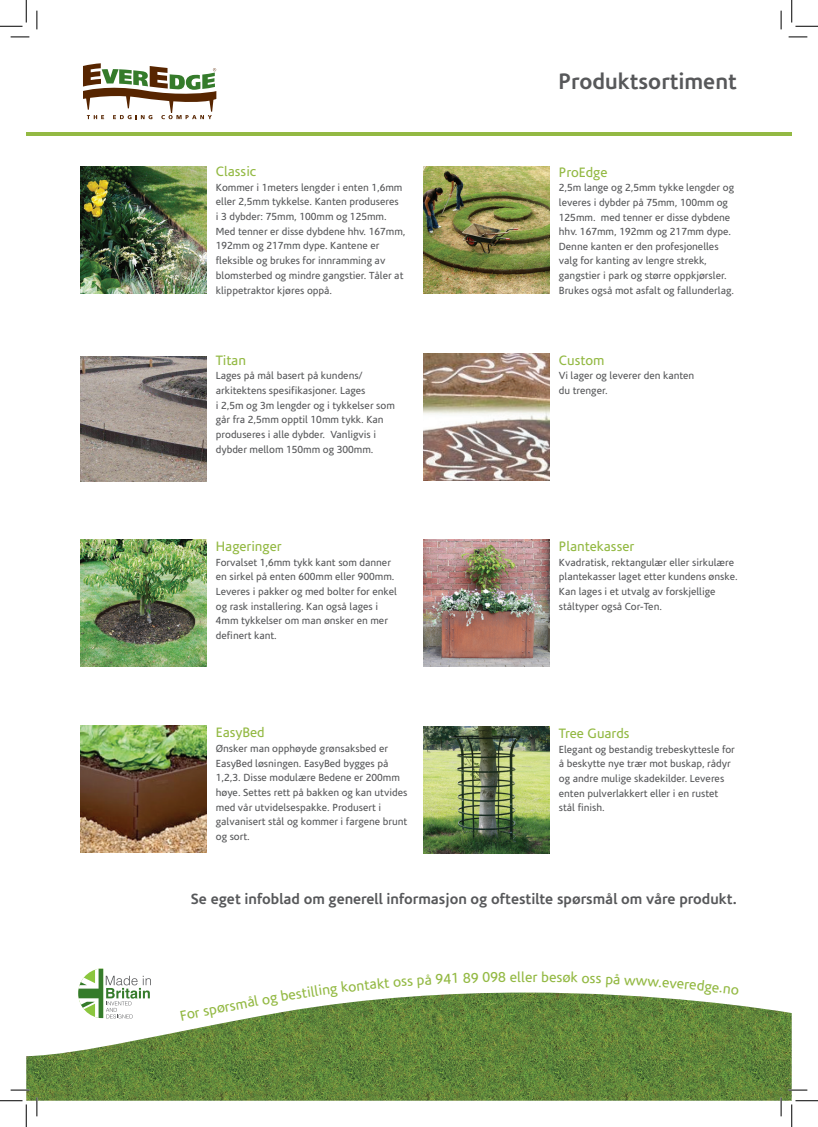
<style>
.page{position:relative;width:818px;height:1127px;background:#fff}
.page>*{position:absolute;margin:0;border:0;box-sizing:border-box;transform-origin:0 0}
.t1{font:700 22.5px "Corisande";color:#57585a}
.t2{font:700 15px "Corisande";color:#57585a}
.t3{font:14.38px "Corisande";color:#93b943}
.t4{font:13.75px "Corisande";color:#93b943}
.t5{font:10.38px/14.6px "Corisande";color:#57585a}
.s1{font-size:16.25px}
</style>
<div class="page">
<svg style="left:83px;top:63px;width:133px;height:56px"></svg>
<img style="left:80px;top:166px;width:127px;height:127px">
<img style="left:80px;top:356px;width:127px;height:126px">
<img style="left:423px;top:166px;width:127px;height:127px">
<img style="left:423px;top:353px;width:127px;height:127px">
<img style="left:423px;top:726px;width:127px;height:127px">
<hr style="left:26px;top:133px;width:766px;height:3px;background:#93b943">
<svg style="left:78px;top:968px;width:73px;height:24px"></svg>
<img style="left:26px;top:992px;width:766px;height:108px">
<img style="left:80px;top:725px;width:127px;height:127px">
<img style="left:423px;top:539px;width:127px;height:127px">
<img style="left:80px;top:539px;width:127px;height:127px">
<svg style="left:11px;top:36px;width:18px;height:2px"></svg>
<svg style="left:788px;top:36px;width:19px;height:2px"></svg>
<svg style="left:11px;top:1088px;width:18px;height:2px"></svg>
<svg style="left:788px;top:1088px;width:19px;height:2px"></svg>
<svg style="left:36px;top:11px;width:2px;height:18px"></svg>
<svg style="left:36px;top:1097px;width:2px;height:18px"></svg>
<svg style="left:780px;top:11px;width:2px;height:18px"></svg>
<svg style="left:780px;top:1097px;width:2px;height:18px"></svg>
<svg style="left:0;top:0;width:27px;height:27px"></svg>
<svg style="left:0;top:1100px;width:27px;height:26px"></svg>
<svg style="left:791px;top:0;width:27px;height:27px"></svg>
<svg style="left:791px;top:1100px;width:27px;height:26px"></svg>
<svg style="left:289px;top:992px;width:19px;height:7px"></svg>
<svg style="left:330px;top:992px;width:19px;height:4px"></svg>
<svg style="left:723px;top:992px;width:16px;height:2px"></svg>
<h3 class="t4" style="left:216px;top:164px;width:42px">Classic</h3>
<p class="t5" style="left:216px;top:180px;width:191px">Kommer i 1meters lengder i enten 1,6mm eller 2,5mm tykkelse. Kanten produseres<br>i 3 dybder: 75mm, 100mm og 125mm.<br>Med tenner er disse dybdene hhv. 167mm, 192mm og 217mm dype. Kantene er fleksible og brukes for innramming av blomsterbed og mindre gangstier. Tåler at klippetraktor kjøres oppå.</p>
<h3 class="t4" style="left:216px;top:352px;width:32px">Titan</h3>
<p class="t5" style="left:216px;top:368px;width:181px">Lages på mål basert på kundens/ arkitektens spesifikasjoner. Lages<br>i 2,5m og 3m lengder og i tykkelser som går fra 2,5mm opptil 10mm tykk. Kan produseres i alle dybder. Vanligvis i dybder mellom 150mm og 300mm.</p>
<h3 class="t4" style="left:216px;top:539px;width:67px">Hageringer</h3>
<p class="t5" style="left:216px;top:555px;width:183px">Forvalset 1,6mm tykk kant som danner en sirkel på enten 600mm eller 900mm.<br>Leveres i pakker og med bolter for enkel og rask installering. Kan også lages i 4mm tykkelser om man ønsker en mer definert kant.</p>
<h3 class="t4" style="left:216px;top:725px;width:50px">EasyBed</h3>
<p class="t5" style="left:216px;top:741px;width:193px">Ønsker man opphøyde grønsaksbed er EasyBed løsningen. EasyBed bygges på 1,2,3. Disse modulære Bedene er 200mm høye. Settes rett på bakken og kan utvides med vår utvidelsespakke. Produsert i galvanisert stål og kommer i fargene brunt og sort.</p>
<h1 class="t1" style="left:559px;top:68px;width:180px">Produktsortiment</h1>
<h3 class="t4" style="left:559px;top:164px;width:50px">ProEdge</h3>
<p class="t5" style="left:559px;top:181px;width:177px">2,5m lange og 2,5mm tykke lengder og leveres i dybder på 75mm, 100mm og 125mm. med tenner er disse dybdene hhv. 167mm, 192mm og 217mm dype.<br>Denne kanten er den profesjonelles valg for kanting av lengre strekk, gangstier i park og større oppkjørsler.<br>Brukes også mot asfalt og fallunderlag.</p>
<h3 class="t4" style="left:559px;top:352px;width:47px">Custom</h3>
<p class="t5" style="left:559px;top:368px;width:137px">Vi lager og leverer den kanten du trenger.</p>
<h3 class="t4" style="left:559px;top:539px;width:77px">Plantekasser</h3>
<p class="t5" style="left:559px;top:555px;width:180px">Kvadratisk, rektangulær eller sirkulære plantekasser laget etter kundens ønske.<br>Kan lages i et utvalg av forskjellige ståltyper også Cor-Ten.</p>
<h3 class="t4" style="left:559px;top:725px;width:72px">Tree Guards</h3>
<p class="t5" style="left:559px;top:741px;width:178px">Elegant og bestandig trebeskyttesle for å beskytte nye trær mot buskap, rådyr og andre mulige skadekilder. Leveres enten pulverlakkert eller i en rustet stål finish.</p>
<h2 class="t2" style="left:191px;top:889px;width:547px">Se eget infoblad om generell informasjon og oftestilte spørsmål om våre produkt<span class="s1">.</span></h2>
<h3 class="t3" style="left:179px;top:1007px;width:77px;rotate:-11deg">For spørsmå</h3>
<h3 class="t3" style="left:253px;top:993px;width:36px;rotate:-10deg">logb</h3>
<h3 class="t3" style="left:306px;top:984px;width:25px;rotate:-8deg">illin</h3>
<h3 class="t3" style="left:347px;top:978px;width:30px;rotate:-6deg">onta</h3>
<h3 class="t3" style="left:401px;top:973px;width:32px;rotate:-4deg">ss på</h3>
<h3 class="t3" style="left:510px;top:968px;width:29px">eller</h3>
<h3 class="t3" style="left:541px;top:968px;width:31px;rotate:1deg">besø</h3>
<h3 class="t3" style="left:571px;top:969px;width:32px;rotate:2deg">k oss</h3>
<h3 class="t3" style="left:636px;top:972px;width:35px;rotate:4deg">ww.e</h3>
<h3 class="t3" style="left:670px;top:974px;width:29px;rotate:5deg">vere</h3>
<h3 class="t3" style="left:698px;top:977px;width:28px;rotate:6deg">dge.</h3>
</div>
